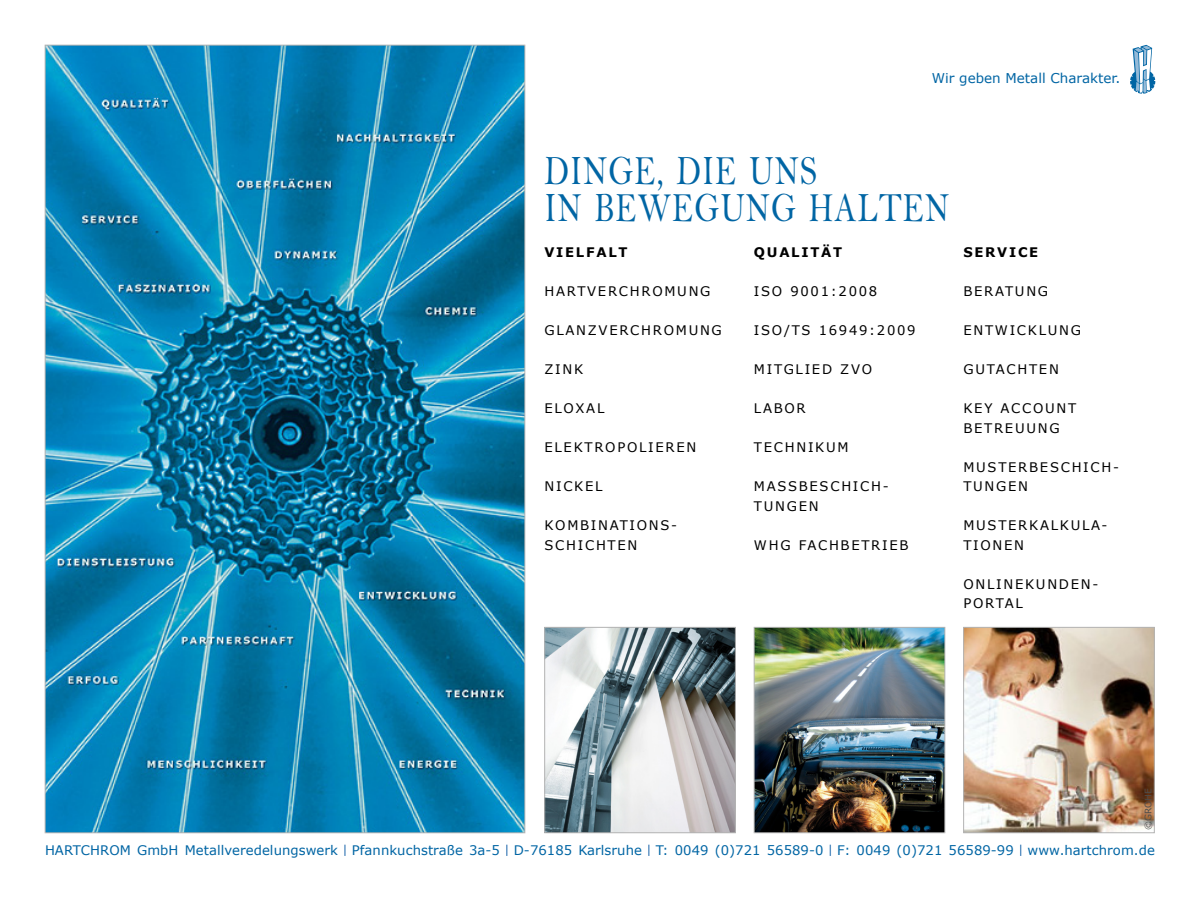
<style>
.page{position:relative;width:1200px;height:900px;background:#fff}
.page>*{position:absolute;margin:0;border:0;box-sizing:border-box;transform-origin:0 0}
.t1{font:42px/37.5px "M Bell";letter-spacing:.03em;color:#0065a4;scale:.77 1}
.t2{font:13.5px "Verdana";color:#0065a4}
.t3{font:13.2px/19.5px "Verdana";letter-spacing:.13em;color:#000}
.t4{font:13.2px "Verdana";letter-spacing:.005em;color:#0065a4}
.t5{font:700 13.2px "Verdana";letter-spacing:.13em;color:#000}
.t6{font:9px "Verdana";color:#4d4d4d}
</style>
<div class="page">
<svg style="left:1130px;top:45px;width:26px;height:49px"></svg>
<svg style="left:344px;top:845px;width:2px;height:11px"></svg>
<svg style="left:506px;top:845px;width:2px;height:11px"></svg>
<svg style="left:648px;top:845px;width:2px;height:11px"></svg>
<img style="left:547px;top:629px;width:187px;height:202px">
<div style="left:545px;top:627px;width:191px;height:206px;border:1px solid #b3b3b3"></div>
<img style="left:965px;top:629px;width:188px;height:202px">
<div style="left:963px;top:627px;width:192px;height:206px;border:1px solid #b3b3b3"></div>
<img style="left:756px;top:629px;width:187px;height:202px">
<div style="left:754px;top:627px;width:191px;height:206px;border:1px solid #b3b3b3"></div>
<img style="left:47px;top:47px;width:476px;height:784px">
<p class="t2" style="left:932px;top:70px;width:190px">Wir geben Metall Charakter.</p>
<p class="t1" style="left:544px;top:152px;width:527px">DINGE, DIE UNS<br>IN BEWEGUNG HALTEN</p>
<p class="t5" style="left:544px;top:244px;width:84px">VIELFALT</p>
<p class="t3" style="left:544px;top:282px;width:168px">HARTVERCHROMUNG</p>
<p class="t3" style="left:544px;top:321px;width:179px">GLANZVERCHROMUNG</p>
<p class="t3" style="left:544px;top:360px;width:40px">ZINK</p>
<p class="t3" style="left:544px;top:399px;width:61px">ELOXAL</p>
<p class="t3" style="left:544px;top:438px;width:153px">ELEKTROPOLIEREN</p>
<p class="t3" style="left:544px;top:477px;width:60px">NICKEL</p>
<p class="t3" style="left:544px;top:516px;width:134px">KOMBINATIONS-<br>SCHICHTEN</p>
<p class="t5" style="left:754px;top:244px;width:90px">QUALITÄT</p>
<p class="t3" style="left:754px;top:282px;width:125px">ISO 9001:2008</p>
<p class="t3" style="left:754px;top:321px;width:163px">ISO/TS 16949:2009</p>
<p class="t3" style="left:754px;top:360px;width:120px">MITGLIED ZVO</p>
<p class="t3" style="left:754px;top:399px;width:53px">LABOR</p>
<p class="t3" style="left:754px;top:438px;width:96px">TECHNIKUM</p>
<p class="t3" style="left:754px;top:477px;width:136px">MASSBESCHICH-<br>TUNGEN</p>
<p class="t3" style="left:754px;top:535px;width:156px">WHG FACHBETRIEB</p>
<p class="t5" style="left:963px;top:244px;width:76px">SERVICE</p>
<p class="t3" style="left:963px;top:282px;width:86px">BERATUNG</p>
<p class="t3" style="left:963px;top:321px;width:119px">ENTWICKLUNG</p>
<p class="t3" style="left:963px;top:360px;width:97px">GUTACHTEN</p>
<p class="t3" style="left:963px;top:399px;width:114px">KEY ACCOUNT<br>BETREUUNG</p>
<p class="t3" style="left:963px;top:457px;width:157px">MUSTERBESCHICH-<br>TUNGEN</p>
<p class="t3" style="left:963px;top:516px;width:146px">MUSTERKALKULA-<br>TIONEN</p>
<p class="t3" style="left:963px;top:574px;width:137px">ONLINEKUNDEN-<br>PORTAL</p>
<p class="t6" style="left:1142px;top:830px;width:43px;rotate:-90deg">©GROHE</p>
<p class="t4" style="left:45px;top:842px;width:1112px">HARTCHROM GmbH Metallveredelungswerk Pfannkuchstraße 3a-5 D-76185 Karlsruhe T: 0049 (0)721 56589-0 F: 0049 (0)721 56589-99 www.hartchrom.de</p>
</div>
